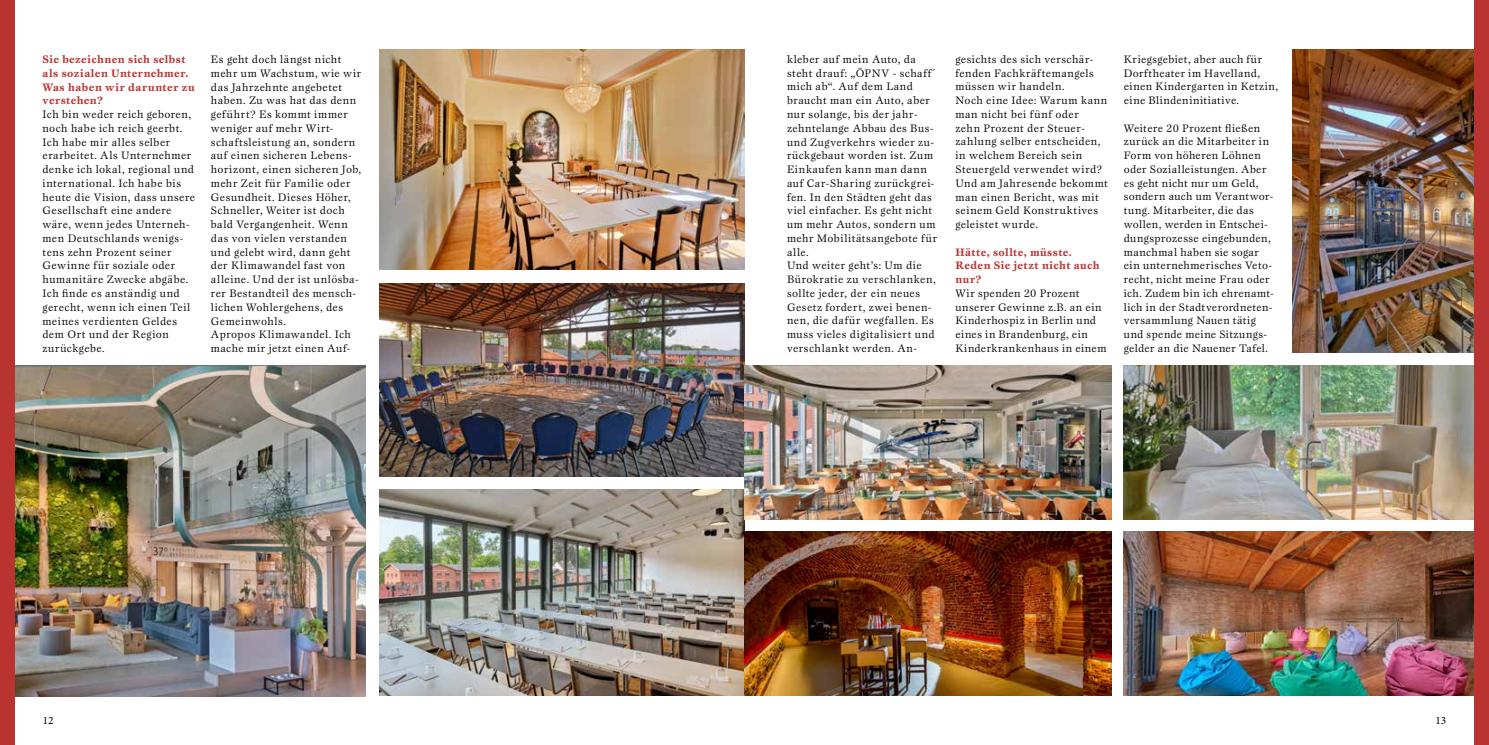
<style>
.page{position:relative;width:1489px;height:745px;background:#fff}
.page>*{position:absolute;margin:0;border:0;box-sizing:border-box;transform-origin:0 0}
.t1{font:11.25px/13.8px "Esprit SB";letter-spacing:.04em;color:#000}
.t2{font:700 11.25px/13.8px "Esprit SB";letter-spacing:.035em;color:#b93431}
.t3{font:11.25px "Minion Pro";color:#000}
</style>
<div class="page">
<img style="left:1123px;top:365px;width:351px;height:154px">
<img style="left:1123px;top:531px;width:351px;height:163px">
<img style="left:1292px;top:50px;width:182px;height:302px">
<img style="left:14px;top:365px;width:351px;height:330px">
<div style="left:1474px;top:0;width:14px;height:744px;background:#b93431"></div>
<div style="left:0;top:0;width:14px;height:744px;background:#b93431"></div>
<img style="left:379px;top:49px;width:365px;height:220px">
<img style="left:379px;top:283px;width:365px;height:192px">
<img style="left:379px;top:489px;width:365px;height:206px">
<img style="left:744px;top:365px;width:367px;height:154px">
<img style="left:744px;top:530px;width:367px;height:164px">
<p class="t2" style="left:43px;top:52px;width:154px">Sie bezeichnen sich selbst als sozialen Unternehmer.<br>Was haben wir darunter zu verstehen?</p>
<p class="t1" style="left:43px;top:107px;width:154px">Ich bin weder reich geboren, noch habe ich reich geerbt.<br>Ich habe mir alles selber erarbeitet. Als Unternehmer denke ich lokal, regional und international. Ich habe bis heute die Vision, dass unsere<br>Gesellschaft eine andere wäre, wenn jedes Unterneh&shy;men Deutschlands wenigs&shy;tens zehn Prozent seiner<br>Gewinne für soziale oder humanitäre Zwecke abgäbe.<br>Ich finde es anständig und gerecht, wenn ich einen Teil meines verdienten Geldes dem Ort und der Region zurückgebe.</p>
<p class="t1" style="left:211px;top:52px;width:152px">Es geht doch längst nicht mehr um Wachstum, wie wir das Jahrzehnte angebetet haben. Zu was hat das denn geführt? Es kommt immer weniger auf mehr Wirt&shy;schaftsleistung an, sondern auf einen sicheren Lebens&shy;horizont, einen sicheren Job, mehr Zeit für Familie oder<br>Gesundheit. Dieses Höher,<br>Schneller, Weiter ist doch bald Vergangenheit. Wenn das von vielen verstanden und gelebt wird, dann geht der Klimawandel fast von alleine. Und der ist unlösba&shy;rer Bestandteil des mensch&shy;lichen Wohlergehens, des<br>Gemeinwohls.<br>Apropos Klimawandel. Ich mache mir jetzt einen Auf-</p>
<p class="t1" style="left:787px;top:52px;width:152px">kleber auf mein Auto, da steht drauf: „ÖPNV - schaff ´ mich ab“. Auf dem Land braucht man ein Auto, aber nur solange, bis der jahr&shy;zehntelange Abbau des Bus&shy;und Zugverkehrs wieder zu&shy;rückgebaut worden ist. Zum<br>Einkaufen kann man dann auf Car-Sharing zurückgrei&shy;fen. In den Städten geht das viel einfacher. Es geht nicht um mehr Autos, sondern um mehr Mobilitätsangebote für alle.<br>Und weiter geht’s: Um die<br>Bürokratie zu verschlanken, sollte jeder, der ein neues<br>Gesetz fordert, zwei benen&shy;nen, die dafür wegfallen. Es muss vieles digitalisiert und verschlankt werden. An-</p>
<p class="t1" style="left:955px;top:52px;width:154px">gesichts des sich verschär&shy;fenden Fachkräftemangels müssen wir handeln.<br>Noch eine Idee: Warum kann man nicht bei fünf oder<br>zehn Prozent der Steuer&shy;zahlung selber entscheiden, in welchem Bereich sein<br>Steuergeld verwendet wird?<br>Und am Jahresende bekommt man einen Bericht, was mit seinem Geld Konstruktives geleistet wurde.</p>
<p class="t2" style="left:955px;top:245px;width:146px">Hätte, sollte, müsste.<br>Reden Sie jetzt nicht auch nur?</p>
<p class="t1" style="left:955px;top:286px;width:153px">Wir spenden 20 Prozent unserer Gewinne z.B. an ein<br>Kinderhospiz in Berlin und eines in Brandenburg, ein<br>Kinderkrankenhaus in einem</p>
<p class="t1" style="left:1123px;top:52px;width:156px">Kriegsgebiet, aber auch für<br>Dorftheater im Havelland, einen Kindergarten in Ketzin, eine Blindeninitiative.</p>
<p class="t1" style="left:1123px;top:121px;width:151px">Weitere 20 Prozent fließen zurück an die Mitarbeiter in<br>Form von höheren Löhnen oder Sozialleistungen. Aber es geht nicht nur um Geld, sondern auch um Verantwor&shy;tung. Mitarbeiter, die das wollen, werden in Entschei&shy;dungsprozesse eingebunden, manchmal haben sie sogar ein unternehmerisches Veto&shy;recht, nicht meine Frau oder ich. Zudem bin ich ehrenamt&shy;lich in der Stadtverordneten&shy;versammlung Nauen tätig und spende meine Sitzungs&shy;gelder an die Nauener Tafel.</p>
<p class="t3" style="left:43px;top:712px;width:12px">12</p>
<p class="t3" style="left:1435px;top:712px;width:12px">13</p>
</div>
